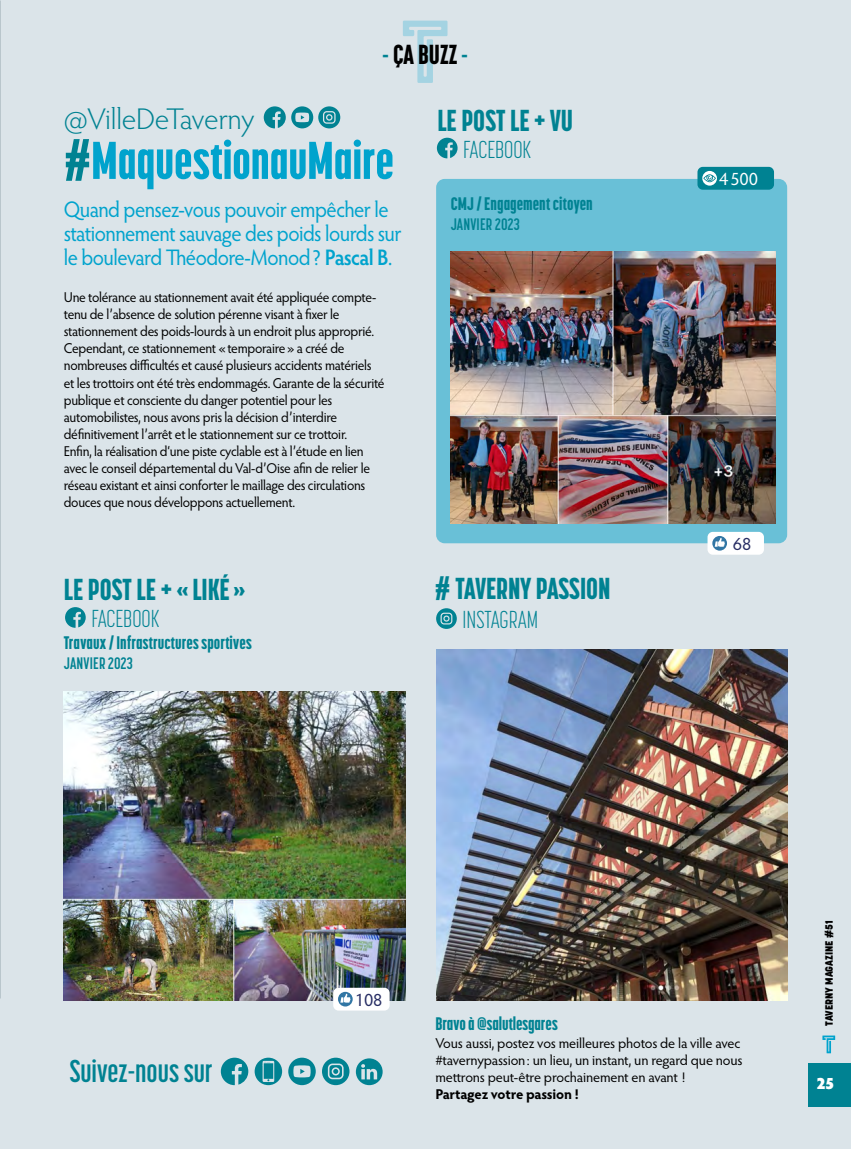
<style>
.page{position:relative;width:851px;height:1149px;background:#fff}
.page>*{position:absolute;margin:0;border:0;box-sizing:border-box;transform-origin:0 0}
.t1{font:800 52.5px "Korolev Compressed";letter-spacing:-.005em;color:#00a3cd}
.t2{font:700 31.35px "Korolev Compressed";color:#008292}
.t3{font:800 30px "Korolev Compressed";color:#008292}
.t4{font:300 30px "Hypatia Sans Pro";letter-spacing:-.015em;color:#008292}
.t5{font:800 27.15px "Korolev Compressed";color:#000}
.t6{font:300 24.3px "Korolev Compressed";color:#008292}
.t7{font:22.5px/24px "Hypatia Sans Pro";letter-spacing:-.025em;color:#00a3cd;scale:.92 1}
.t8{font:800 18px "Korolev Compressed";letter-spacing:.005em;color:#008292}
.t9{font:18px "Hypatia Sans Pro";color:#282e64}
.t10{font:18px "Hypatia Sans Pro";color:#fff}
.t11{font:700 16.5px "Korolev Compressed";letter-spacing:.01em;color:#008292}
.t12{font:900 16.5px "Hypatia Sans Pro";color:#fff}
.t13{font:14.25px/17.1px "Hypatia Sans Pro";letter-spacing:-.02em;color:#000;scale:.95 1}
.t14{font:14.25px/17.1px "Hypatia Sans Pro";letter-spacing:-.02em;color:#000}
.t15{font:700 14.25px "Hypatia Sans Pro";letter-spacing:-.02em;color:#000}
.t16{font:800 10.5px "Korolev";color:#000}
.s1{color:#008292}
.s2{font-weight:600}
</style>
<div class="page">
<div style="left:0;top:0;width:850px;height:1148px;background:#dbe4e9"></div>
<svg style="left:221px;top:1057px;width:27px;height:27px"></svg>
<svg style="left:288px;top:1057px;width:28px;height:27px"></svg>
<svg style="left:322px;top:1057px;width:27px;height:27px"></svg>
<svg style="left:254px;top:1057px;width:28px;height:27px"></svg>
<svg style="left:356px;top:1058px;width:26px;height:26px"></svg>
<svg style="left:65px;top:607px;width:21px;height:20px"></svg>
<img style="left:64px;top:691px;width:341px;height:309px">
<hr style="left:0;top:508px;width:1px;height:490px;background:#263c47">
<hr style="left:0;top:0;width:1px;height:367px;background:#263c47">
<div style="left:808px;top:1062px;width:42px;height:44px;background:#008292"></div>
<svg style="left:822px;top:1035px;width:13px;height:17px"></svg>
<div style="left:436px;top:179px;width:351px;height:364px;background:#69c0d7;border-radius:9px"></div>
<svg style="left:403px;top:21px;width:44px;height:62px"></svg>
<svg style="left:264px;top:106px;width:76px;height:22px"></svg>
<img style="left:436px;top:649px;width:351px;height:351px">
<svg style="left:436px;top:608px;width:20px;height:20px"></svg>
<img style="left:450px;top:251px;width:325px;height:272px">
<svg style="left:437px;top:138px;width:20px;height:20px"></svg>
<div style="left:697px;top:167px;width:76px;height:23px;background:#008292;border-radius:5px"></div>
<svg style="left:702px;top:171px;width:14px;height:14px"></svg>
<div style="left:707px;top:531px;width:56px;height:23px;background:#fff;border-radius:5px"></div>
<svg style="left:712px;top:536px;width:15px;height:14px"></svg>
<svg style="left:714px;top:537px;width:10px;height:9px"></svg>
<div style="left:333px;top:987px;width:56px;height:23px;background:#fff;border-radius:5px"></div>
<svg style="left:338px;top:991px;width:14px;height:15px"></svg>
<svg style="left:340px;top:993px;width:10px;height:9px"></svg>
<h3 class="t5" style="left:382px;top:38px;width:87px"><span class="s1">-</span> ÇA BUZZ <span class="s1">-</span></h3>
<h3 class="t4" style="left:64px;top:99px;width:192px">@VilleDeTaverny</h3>
<h1 class="t1" style="left:64px;top:130px;width:332px"><span class="s1">#</span>MaquestionauMaire</h1>
<h3 class="t7" style="left:64px;top:196px;width:369px">Quand pensez-vous pouvoir empêcher le stationnement sauvage des poids lourds sur le boulevard Théodore-Monod? <span class="s2">Pascal B</span>.</h3>
<p class="t13" style="left:64px;top:288px;width:339px">Une tolérance au stationnement avait été appliquée compte&shy;tenu de l’absence de solution pérenne visant à fixer le stationnement des poids-lourds à un endroit plus approprié.<br>Cependant, ce stationnement «temporaire» a créé de nombreuses difficultés et causé plusieurs accidents matériels et les trottoirs ont été très endommagés. Garante de la sécurité publique et consciente du danger potentiel pour les automobilistes, nous avons pris la décision d’interdire définitivement l’arrêt et le stationnement sur ce trottoir.<br>Enfin, la réalisation d‘une piste cyclable est à l’étude en lien avec le conseil départemental du Val-d’Oise afin de relier le réseau existant et ainsi conforter le maillage des circulations douces que nous développons actuellement.</p>
<h3 class="t3" style="left:64px;top:572px;width:183px">LE POST LE + « LIKÉ »</h3>
<h3 class="t6" style="left:91px;top:605px;width:69px">FACEBOOK</h3>
<p class="t8" style="left:64px;top:632px;width:189px">Travaux / Infrastructures sportives</p>
<p class="t11" style="left:64px;top:653px;width:70px">JANVIER 2023</p>
<h3 class="t3" style="left:437px;top:102px;width:137px">LE POST LE + VU</h3>
<h3 class="t6" style="left:463px;top:136px;width:69px">FACEBOOK</h3>
<p class="t8" style="left:450px;top:193px;width:144px">CMJ / Engagement citoyen</p>
<p class="t11" style="left:450px;top:215px;width:70px">JANVIER 2023</p>
<h3 class="t3" style="left:435px;top:570px;width:177px"># TAVERNY PASSION</h3>
<h3 class="t6" style="left:462px;top:606px;width:77px">INSTAGRAM</h3>
<p class="t10" style="left:719px;top:167px;width:40px">4500</p>
<p class="t9" style="left:732px;top:531px;width:20px">68</p>
<h2 class="t2" style="left:70px;top:1052px;width:144px">Suivez-nous sur</h2>
<p class="t9" style="left:355px;top:987px;width:29px">108</p>
<p class="t8" style="left:435px;top:1013px;width:124px">Bravo à @salutlesgares</p>
<p class="t14" style="left:435px;top:1033px;width:309px">Vous aussi, postez vos meilleures photos de la ville avec #tavernypassion: un lieu, un instant, un regard que nous mettrons peut-être prochainement en avant !</p>
<p class="t15" style="left:435px;top:1083px;width:145px">Partagez votre passion!</p>
<p class="t16" style="left:822px;top:1025px;width:107px;rotate:-90deg">TAVERNY MAGAZINE #51</p>
<p class="t12" style="left:816px;top:1070px;width:20px">25</p>
</div>
